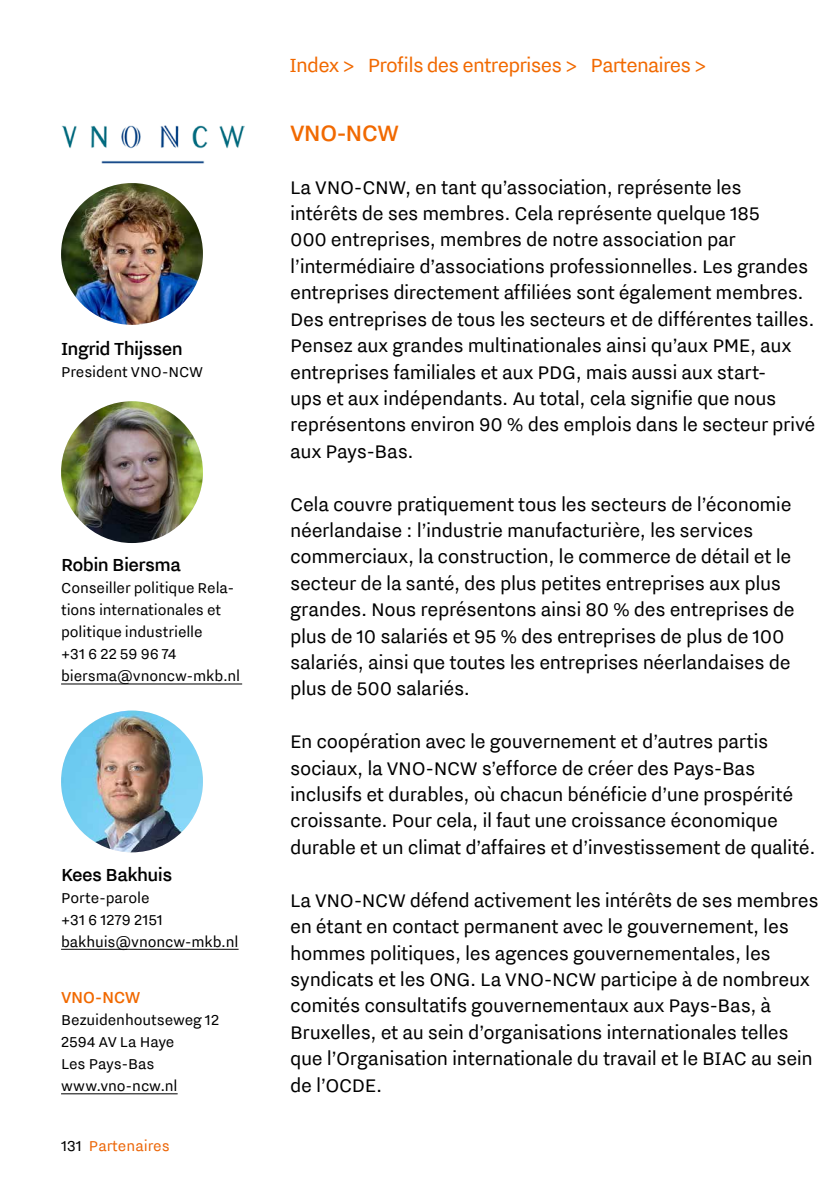
<style>
.page{position:relative;width:840px;height:1191px;background:#fff}
.page>*{position:absolute;margin:0;border:0;box-sizing:border-box;transform-origin:0 0}
.CP_Company_heading{font:500 28px "NL Nitti Grotesk";letter-spacing:-.03em;color:#f16900}
.t1{font:24px "NL Nitti Grotesk";letter-spacing:-.03em;color:#f16900}
.CP_Body_text{font:23px/26.4px "NL Nitti Grotesk";letter-spacing:-.015em;color:#000}
.CP_Name{font:500 22px "NL Nitti Grotesk";letter-spacing:-.03em;color:#000}
.CP_Company_adress_he{font:500 20px "NL Nitti Grotesk";letter-spacing:-.02em;color:#f16900}
.CP_Title{font:18px/22px "NL Nitti Grotesk";letter-spacing:-.005em;color:#000}
.CP_Linkje{font:18px "NL Nitti Grotesk";letter-spacing:-.005em;color:#000}
.CP_Company_adress{font:18px "NL Nitti Grotesk";letter-spacing:-.005em;color:#000}
.t2{font:18px "NL Nitti Grotesk";color:#ec6608}
.s1{color:#000}
</style>
<div class="page">
<img style="left:61px;top:183px;width:142px;height:142px;border-radius:71px">
<img style="left:61px;top:401px;width:142px;height:142px;border-radius:71px">
<img style="left:61px;top:710px;width:142px;height:142px;border-radius:71px">
<hr style="left:61px;top:1093px;width:116px;height:1px;background:#000">
<hr style="left:61px;top:683px;width:181px;height:1px;background:#000">
<hr style="left:61px;top:949px;width:177px;height:1px;background:#000">
<img style="left:62px;top:125px;width:182px;height:39px">
<p class="CP_Name" style="left:61px;top:336px;width:123px">Ingrid Thijssen</p>
<p class="CP_Title" style="left:61px;top:360px;width:144px">President VNO-NCW</p>
<p class="CP_Name" style="left:61px;top:552px;width:121px">Robin Biersma</p>
<p class="CP_Title" style="left:61px;top:577px;width:174px">Conseiller politique Rela&shy;tions internationales et politique industrielle</p>
<p class="CP_Title" style="left:61px;top:643px;width:117px">+31 6 22 59 96 74</p>
<p class="CP_Linkje" style="left:61px;top:666px;width:181px">biersma@vnoncw-mkb.nl</p>
<p class="CP_Name" style="left:61px;top:861px;width:113px">Kees Bakhuis</p>
<p class="CP_Title" style="left:61px;top:886px;width:90px">Porte-parole</p>
<p class="CP_Title" style="left:61px;top:908px;width:103px">+31 6 1279 2151</p>
<p class="CP_Linkje" style="left:61px;top:931px;width:179px">bakhuis@vnoncw-mkb.nl</p>
<p class="CP_Company_adress_he" style="left:61px;top:986px;width:81px">VNO-NCW</p>
<p class="CP_Company_adress" style="left:61px;top:1009px;width:159px">Bezuidenhoutseweg 12</p>
<p class="CP_Company_adress" style="left:61px;top:1031px;width:115px">2594 AV La Haye</p>
<p class="CP_Company_adress" style="left:61px;top:1053px;width:95px">Les Pays-Bas</p>
<p class="CP_Linkje" style="left:61px;top:1075px;width:118px">www.vno-ncw.nl</p>
<p class="t2" style="left:61px;top:1135px;width:110px"><span class="s1">131</span> Partenaires</p>
<p class="t1" style="left:289px;top:51px;width:67px">Index &gt;</p>
<p class="t1" style="left:367px;top:51px;width:211px">Profils des entreprises &gt;</p>
<p class="t1" style="left:590px;top:51px;width:118px">Partenaires &gt;</p>
<h1 class="CP_Company_heading" style="left:290px;top:117px;width:110px">VNO-NCW</h1>
<p class="CP_Body_text" style="left:290px;top:173px;width:526px">La VNO-CNW, en tant qu’association, représente les<br>intérêts de ses membres. Cela représente quelque 185<br>000 entreprises, membres de notre association par l’intermédiaire d’associations professionnelles. Les grandes entreprises directement affiliées sont également membres.<br>Des entreprises de tous les secteurs et de différentes tailles.<br>Pensez aux grandes multinationales ainsi qu’aux PME, aux entreprises familiales et aux PDG, mais aussi aux start-<br>ups et aux indépendants. Au total, cela signifie que nous représentons environ 90 % des emplois dans le secteur privé aux Pays-Bas.</p>
<p class="CP_Body_text" style="left:290px;top:490px;width:506px">Cela couvre pratiquement tous les secteurs de l’économie néerlandaise : l’industrie manufacturière, les services commerciaux, la construction, le commerce de détail et le secteur de la santé, des plus petites entreprises aux plus grandes. Nous représentons ainsi 80 % des entreprises de plus de 10 salariés et 95 % des entreprises de plus de 100 salariés, ainsi que toutes les entreprises néerlandaises de plus de 500 salariés.</p>
<p class="CP_Body_text" style="left:290px;top:727px;width:526px">En coopération avec le gouvernement et d’autres partis sociaux, la VNO-NCW s’efforce de créer des Pays-Bas inclusifs et durables, où chacun bénéficie d’une prospérité croissante. Pour cela, il faut une croissance économique durable et un climat d’affaires et d’investissement de qualité.</p>
<p class="CP_Body_text" style="left:290px;top:886px;width:529px">La VNO-NCW défend activement les intérêts de ses membres en étant en contact permanent avec le gouvernement, les hommes politiques, les agences gouvernementales, les syndicats et les ONG. La VNO-NCW participe à de nombreux comités consultatifs gouvernementaux aux Pays-Bas, à Bruxelles, et au sein d’organisations internationales telles que l’Organisation internationale du travail et le BIAC au sein de l’OCDE.</p>
</div>
